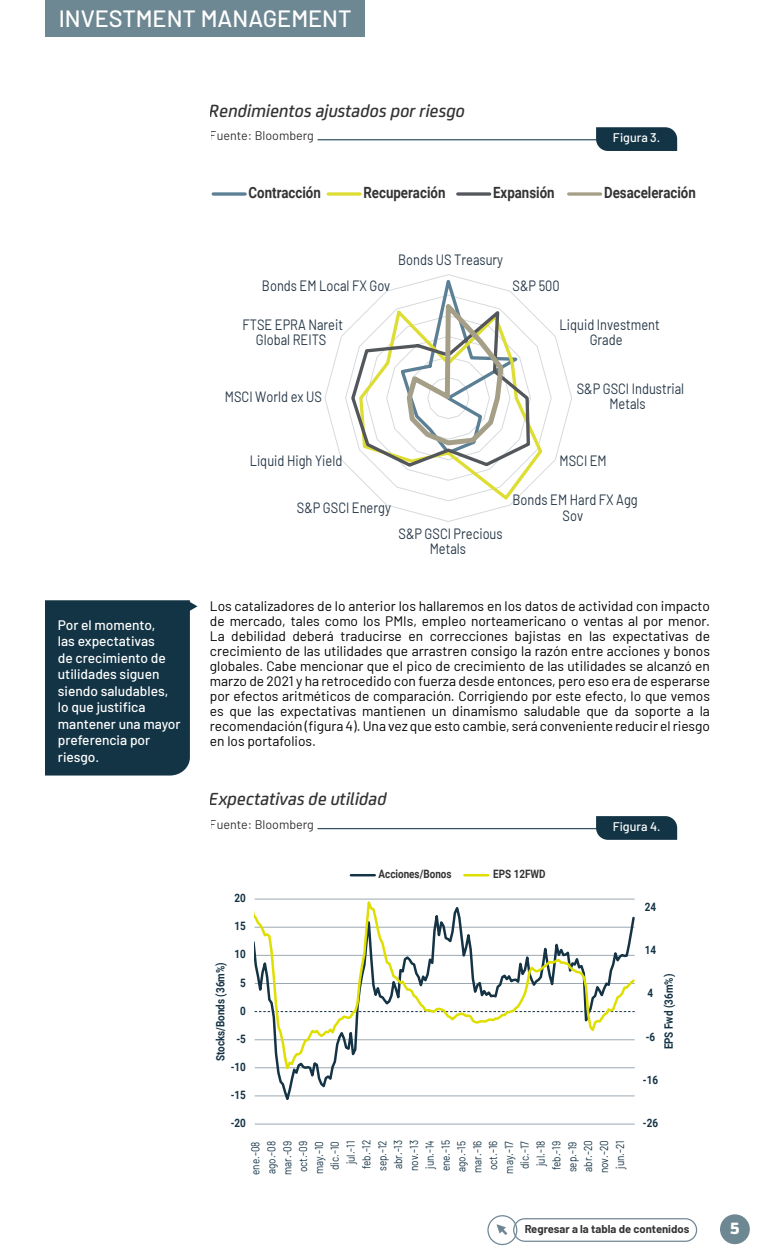
<style>
.page{position:relative;width:765px;height:1250px;background:#fff}
.page>*{position:absolute;margin:0;border:0;box-sizing:border-box;transform-origin:0 0}
.t1{font:500 23.62px "Barlow";color:#fff}
.t2{font:italic 500 18.75px "FS Joey";color:#000}
.t3{font:800 17.5px "FS Joey";color:#fff}
.t4{font:700 15.5px "Roboto";color:#333;scale:.86 1}
.t5{font:15px/15.4px "Barlow";color:#253646;text-align:center;scale:.86 1}
.t6{font:13.75px/15px "Barlow";color:#000;text-align:justify}
.t7{font:500 13.75px/16.5px "Barlow";color:#fff}
.t8{font:12.5px "Barlow";color:#000}
.t9{font:500 12.5px "Barlow";color:#fff}
.t10{font:11.5px/15.9px "Barlow";color:#143345;text-align:right;scale:.86 1}
.t11{font:700 11.5px "Roboto";color:#143345;scale:.86 1}
.t12{font:700 11.5px "Roboto";color:#333;scale:.86 1}
.t13{font:700 11.25px "Barlow";color:#000}
</style>
<div class="page">
<div style="left:45px;top:600px;width:153px;height:176px;background:#133445"></div>
<hr style="left:318px;top:139px;width:351px;height:1px;background:#355266">
<svg style="left:596px;top:127px;width:81px;height:24px;background:#1d3c4c"></svg>
<hr style="left:318px;top:828px;width:351px;height:1px;background:#355266">
<svg style="left:596px;top:816px;width:81px;height:24px;background:#1d3c4c"></svg>
<svg style="left:325px;top:325px;width:247px;height:197px"></svg>
<svg style="left:349px;top:274px;width:195px;height:229px"></svg>
<svg style="left:213px;top:192px;width:32px;height:4px"></svg>
<svg style="left:328px;top:192px;width:32px;height:4px"></svg>
<svg style="left:458px;top:192px;width:32px;height:4px"></svg>
<svg style="left:569px;top:192px;width:32px;height:4px"></svg>
<hr style="left:255px;top:1124px;width:380px;height:1px;background:#143345">
<svg style="left:255px;top:1076px;width:380px;height:24px"></svg>
<svg style="left:255px;top:899px;width:380px;height:177px"></svg>
<hr style="left:351px;top:874px;width:24px;height:2px;background:#143345">
<hr style="left:464px;top:874px;width:24px;height:2px;background:#dfde01">
<div style="left:720px;top:1214px;width:30px;height:30px;background:#6e8893;border-radius:50%"></div>
<svg style="left:496px;top:1224px;width:12px;height:11px"></svg>
<div style="left:487px;top:1215px;width:30px;height:30px;border:1px solid #6f8795;border-radius:50%"></div>
<div style="left:45px;top:0;width:320px;height:37px;background:#6e8893"></div>
<div style="left:513px;top:1218px;width:184px;height:24px;border:1px solid #6f8795;border-radius:11px"></div>
<h1 class="t1" style="left:59px;top:1px;width:294px">INVESTMENT MANAGEMENT</h1>
<p class="t7" style="left:58px;top:616px;width:124px">Por el momento,<br>las expectativas<br>de crecimiento de utilidades siguen siendo saludables, lo que justifica mantener una mayor preferencia por riesgo.</p>
<h2 class="t2" style="left:210px;top:97px;width:257px">Rendimientos ajustados por riesgo</h2>
<p class="t8" style="left:210px;top:127px;width:105px">Fuente: Bloomberg</p>
<p class="t9" style="left:613px;top:128px;width:49px">Figura 3.</p>
<p class="t4" style="left:249px;top:182px;width:86px">Contracción</p>
<p class="t4" style="left:364px;top:182px;width:97px">Recuperación</p>
<p class="t4" style="left:493px;top:182px;width:73px">Expansión</p>
<p class="t4" style="left:604px;top:182px;width:108px">Desaceleración</p>
<p class="t5" style="left:262px;top:276px;width:151px">Bonds EM Local FX Gov</p>
<p class="t5" style="left:398px;top:250px;width:124px">Bonds US Treasury</p>
<p class="t5" style="left:513px;top:276px;width:56px">S&amp;P 500</p>
<p class="t5" style="left:243px;top:316px;width:118px">FTSE EPRA Nareit<br>Global REITS</p>
<p class="t5" style="left:225px;top:387px;width:114px">MSCI World ex US</p>
<p class="t5" style="left:560px;top:316px;width:118px">Liquid Investment<br>Grade</p>
<p class="t5" style="left:577px;top:380px;width:126px">S&amp;P GSCI Industrial<br>Metals</p>
<p class="t5" style="left:250px;top:452px;width:109px">Liquid High Yield</p>
<p class="t5" style="left:297px;top:499px;width:111px">S&amp;P GSCI Energy</p>
<p class="t5" style="left:399px;top:524px;width:123px">S&amp;P GSCI Precious<br>Metals</p>
<p class="t5" style="left:560px;top:452px;width:56px">MSCI EM</p>
<p class="t5" style="left:513px;top:491px;width:147px">Bonds EM Hard FX Agg<br>Sov</p>
<p class="t6" style="left:210px;top:597px;width:502px">Los catalizadores de lo anterior los hallaremos en los datos de actividad con impacto de mercado, tales como los PMIs, empleo norteamericano o ventas al por menor.<br>La debilidad deberá traducirse en correcciones bajistas en las expectativas de crecimiento de las utilidades que arrastren consigo la razón entre acciones y bonos globales. Cabe mencionar que el pico de crecimiento de las utilidades se alcanzó en marzo de 2021 y ha retrocedido con fuerza desde entonces, pero eso era de esperarse por efectos aritméticos de comparación. Corrigiendo por este efecto, lo que vemos es que las expectativas mantienen un dinamismo saludable que da soporte a la recomendación (figura 4). Una vez que esto cambie, será conveniente reducir el riesgo en los portafolios.</p>
<h2 class="t2" style="left:210px;top:785px;width:178px">Expectativas de utilidad</h2>
<p class="t8" style="left:210px;top:816px;width:105px">Fuente: Bloomberg</p>
<p class="t9" style="left:613px;top:817px;width:49px">Figura 4.</p>
<p class="t11" style="left:235px;top:890px;width:15px">20</p>
<p class="t11" style="left:235px;top:918px;width:15px">15</p>
<p class="t11" style="left:235px;top:946px;width:15px">10</p>
<p class="t11" style="left:212px;top:1061px;width:117px;rotate:-90deg">Stocks/Bonds (36m%)</p>
<p class="t11" style="left:240px;top:974px;width:8px">5</p>
<p class="t11" style="left:240px;top:1003px;width:8px">0</p>
<p class="t11" style="left:236px;top:1031px;width:13px">-5</p>
<p class="t11" style="left:231px;top:1059px;width:19px">-10</p>
<p class="t11" style="left:231px;top:1087px;width:19px">-15</p>
<p class="t11" style="left:231px;top:1115px;width:19px">-20</p>
<p class="t12" style="left:379px;top:866px;width:86px">Acciones/Bonos</p>
<p class="t12" style="left:493px;top:866px;width:62px">EPS 12FWD</p>
<p class="t10" style="left:247px;top:1175px;width:43px;rotate:-90deg">ene.-08 ago.-08 mar.-09 oct.-09 may.-10 dic.-10 jul.-11 feb.-12 sep.-12 abr.-13 nov.-13 jun.-14 ene.-15 ago.-15 mar.-16 oct.-16 may.-17 dic.-17 jul.-18 feb.-19 sep.-19 abr.-20 nov.-20 jun.-21</p>
<p class="t11" style="left:645px;top:899px;width:15px">24</p>
<p class="t11" style="left:645px;top:942px;width:15px">14</p>
<p class="t11" style="left:648px;top:985px;width:8px">4</p>
<p class="t11" style="left:646px;top:1029px;width:13px">-6</p>
<p class="t11" style="left:661px;top:1049px;width:89px;rotate:-90deg">EPS Fwd (36m%)</p>
<p class="t11" style="left:643px;top:1072px;width:19px">-16</p>
<p class="t11" style="left:643px;top:1115px;width:19px">-26</p>
<p class="t13" style="left:524px;top:1221px;width:167px">Regresar a la tabla de contenidos</p>
<p class="t3" style="left:730px;top:1214px;width:12px">5</p>
</div>
